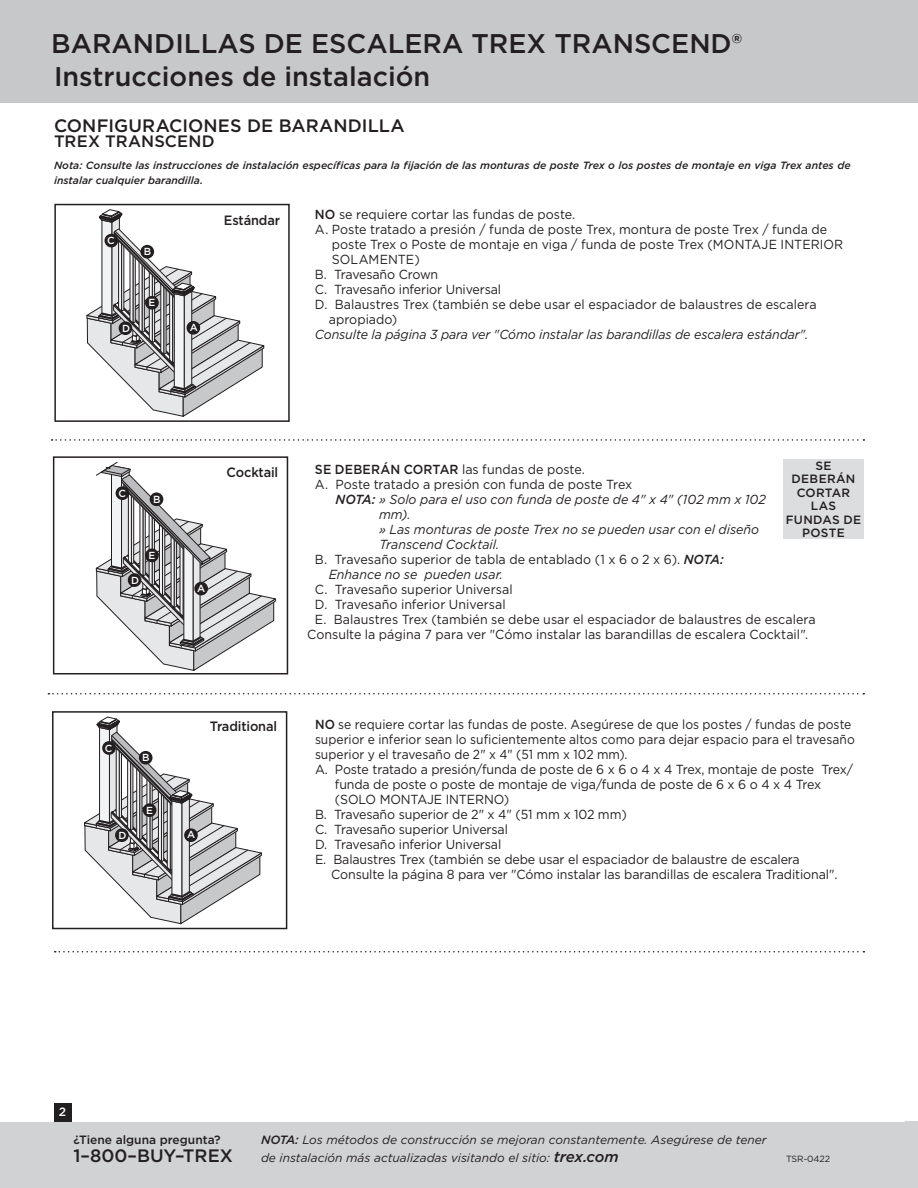
<style>
.page{position:relative;width:918px;height:1188px;background:#fff}
.page>*{position:absolute;margin:0;border:0;box-sizing:border-box;transform-origin:0 0}
.t1{font:500 27px/32.4px "Gotham";color:#231f20}
.t2{font:500 18px "Gotham";color:#231f20}
.t3{font:500 16.5px "Gotham";letter-spacing:.01em;color:#231f20}
.t4{font:500 13.5px "Gotham";letter-spacing:-.01em;color:#231f20;scale:.95 1}
.t5{font:13.2px "Gotham";letter-spacing:-.005em;color:#231f20;scale:.95 1}
.t6{font:italic 13.2px "Gotham";color:#231f20;scale:.95 1}
.t7{font:13.2px "Gotham";letter-spacing:-.005em;color:#231f20;scale:.92 1}
.t8{font:italic 12px "Gotham";color:#231f20}
.t9{font:500 12px/13.5px "Gotham";letter-spacing:.015em;color:#231f20;text-align:center}
.t10{font:500 12px "Gotham";color:#fff}
.t11{font:italic 500 10.5px/15px "Gotham";color:#231f20}
.t12{font:500 10.2px "Gotham";color:#fff}
.t13{font:9px "Gotham";letter-spacing:-.01em;color:#231f20}
.s1{font-weight:500}
.s2{font-weight:500;font-style:italic}
.s3{font-weight:500;font-size:15px}
</style>
<div class="page">
<div style="left:0;top:0;width:918px;height:104px;background:#c7c8ca"></div>
<div style="left:54px;top:1103px;width:17px;height:19px;background:#231f20"></div>
<div style="left:0;top:1122px;width:918px;height:66px;background:#d1d2d4"></div>
<svg style="left:52px;top:439px;width:812px;height:2px"></svg>
<svg style="left:48px;top:693px;width:816px;height:1px"></svg>
<svg style="left:55px;top:951px;width:809px;height:1px"></svg>
<div style="left:783px;top:459px;width:81px;height:79px;background:#dcdddf"></div>
<svg style="left:95px;top:462px;width:181px;height:209px"></svg>
<div style="left:53px;top:456px;width:235px;height:218px;border:2px solid #231f20"></div>
<div style="left:195px;top:583px;width:12px;height:12px;background:#231f20;border-radius:50%"></div>
<div style="left:194px;top:582px;width:14px;height:13px;border:2px solid #231f20;border-radius:50%"></div>
<div style="left:150px;top:493px;width:13px;height:12px;background:#231f20;border-radius:50%"></div>
<div style="left:150px;top:492px;width:13px;height:14px;border:2px solid #231f20;border-radius:50%"></div>
<div style="left:129px;top:574px;width:12px;height:12px;background:#231f20;border-radius:50%"></div>
<div style="left:128px;top:573px;width:13px;height:14px;border:2px solid #231f20;border-radius:50%"></div>
<div style="left:116px;top:487px;width:13px;height:12px;background:#231f20;border-radius:50%"></div>
<div style="left:116px;top:486px;width:13px;height:14px;border:2px solid #231f20;border-radius:50%"></div>
<div style="left:146px;top:549px;width:12px;height:12px;background:#231f20;border-radius:50%"></div>
<div style="left:145px;top:549px;width:14px;height:13px;border:2px solid #231f20;border-radius:50%"></div>
<svg style="left:86px;top:209px;width:179px;height:208px"></svg>
<div style="left:54px;top:204px;width:236px;height:218px;border:2px solid #231f20"></div>
<div style="left:187px;top:322px;width:12px;height:12px;background:#231f20;border-radius:50%"></div>
<div style="left:187px;top:321px;width:13px;height:14px;border:2px solid #231f20;border-radius:50%"></div>
<div style="left:141px;top:246px;width:12px;height:12px;background:#231f20;border-radius:50%"></div>
<div style="left:140px;top:245px;width:14px;height:14px;border:2px solid #231f20;border-radius:50%"></div>
<div style="left:119px;top:322px;width:13px;height:12px;background:#231f20;border-radius:50%"></div>
<div style="left:119px;top:321px;width:13px;height:14px;border:2px solid #231f20;border-radius:50%"></div>
<div style="left:105px;top:235px;width:12px;height:12px;background:#231f20;border-radius:50%"></div>
<div style="left:105px;top:234px;width:13px;height:13px;border:2px solid #231f20;border-radius:50%"></div>
<div style="left:146px;top:297px;width:12px;height:12px;background:#231f20;border-radius:50%"></div>
<div style="left:145px;top:296px;width:14px;height:14px;border:2px solid #231f20;border-radius:50%"></div>
<svg style="left:84px;top:716px;width:178px;height:209px"></svg>
<div style="left:52px;top:711px;width:235px;height:218px;border:2px solid #231f20"></div>
<div style="left:185px;top:829px;width:12px;height:12px;background:#231f20;border-radius:50%"></div>
<div style="left:184px;top:828px;width:14px;height:14px;border:2px solid #231f20;border-radius:50%"></div>
<div style="left:140px;top:752px;width:12px;height:12px;background:#231f20;border-radius:50%"></div>
<div style="left:139px;top:751px;width:14px;height:14px;border:2px solid #231f20;border-radius:50%"></div>
<div style="left:116px;top:829px;width:12px;height:12px;background:#231f20;border-radius:50%"></div>
<div style="left:115px;top:828px;width:14px;height:14px;border:2px solid #231f20;border-radius:50%"></div>
<div style="left:103px;top:742px;width:12px;height:12px;background:#231f20;border-radius:50%"></div>
<div style="left:102px;top:741px;width:14px;height:14px;border:2px solid #231f20;border-radius:50%"></div>
<div style="left:143px;top:804px;width:13px;height:12px;background:#231f20;border-radius:50%"></div>
<div style="left:143px;top:803px;width:13px;height:14px;border:2px solid #231f20;border-radius:50%"></div>
<h1 class="t1" style="left:51px;top:27px;width:692px">BARANDILLAS DE ESCALERA TREX TRANSCEND®<br>Instrucciones de instalación</h1>
<h2 class="t2" style="left:54px;top:114px;width:352px">CONFIGURACIONES DE BARANDILLA</h2>
<p class="t3" style="left:54px;top:131px;width:162px">TREX TRANSCEND</p>
<p class="t11" style="left:54px;top:158px;width:798px">Nota: Consulte las instrucciones de instalación específicas para la fijación de las monturas de poste Trex o los postes de montaje en viga Trex antes de instalar cualquier barandilla.</p>
<p class="t5" style="left:315px;top:206px;width:276px"><span class="s1">NO</span> se requiere cortar las fundas de poste.</p>
<p class="t5" style="left:315px;top:221px;width:541px">A. Poste tratado a presión / funda de poste Trex, montura de poste Trex / funda de</p>
<p class="t5" style="left:332px;top:236px;width:540px">poste Trex o Poste de montaje en viga / funda de poste Trex (MONTAJE INTERIOR</p>
<p class="t5" style="left:332px;top:251px;width:94px">SOLAMENTE)</p>
<p class="t5" style="left:315px;top:266px;width:131px">B. Travesaño Crown</p>
<p class="t5" style="left:315px;top:281px;width:198px">C. Travesaño inferior Universal</p>
<p class="t5" style="left:315px;top:296px;width:530px">D. Balaustres Trex (también se debe usar el espaciador de balaustres de escalera</p>
<p class="t5" style="left:329px;top:311px;width:73px">apropiado)</p>
<p class="t6" style="left:315px;top:326px;width:521px">Consulte la página 3 para ver "Cómo instalar las barandillas de escalera estándar".</p>
<p class="t4" style="left:224px;top:212px;width:61px">Estándar</p>
<p class="t12" style="left:107px;top:235px;width:9px">C</p>
<p class="t12" style="left:144px;top:246px;width:9px">B</p>
<p class="t12" style="left:148px;top:297px;width:8px">E</p>
<p class="t12" style="left:190px;top:322px;width:10px">A</p>
<p class="t12" style="left:122px;top:322px;width:10px">D</p>
<p class="t12" style="left:118px;top:487px;width:9px">C</p>
<p class="t12" style="left:153px;top:494px;width:9px">B</p>
<p class="t12" style="left:131px;top:574px;width:10px">D</p>
<p class="t12" style="left:148px;top:550px;width:8px">E</p>
<p class="t4" style="left:227px;top:464px;width:56px">Cocktail</p>
<p class="t12" style="left:197px;top:582px;width:10px">A</p>
<p class="t9" style="left:786px;top:459px;width:77px">SE<br>DEBERÁN<br>CORTAR<br>LAS<br>FUNDAS DE<br>POSTE</p>
<p class="t5" style="left:315px;top:461px;width:286px"><span class="s1">SE DEBERÁN CORTAR</span> las fundas de poste.</p>
<p class="t5" style="left:315px;top:476px;width:336px">A. Poste tratado a presión con funda de poste Trex</p>
<p class="t6" style="left:335px;top:491px;width:455px"><span class="s1">NOTA:</span> » Solo para el uso con funda de poste de 4" x 4" (102 mm x 102</p>
<p class="t6" style="left:379px;top:506px;width:35px">mm).</p>
<p class="t6" style="left:379px;top:521px;width:402px">» Las monturas de poste Trex no se pueden usar con el diseño</p>
<p class="t6" style="left:379px;top:536px;width:128px">Transcend Cocktail.</p>
<p class="t5" style="left:315px;top:551px;width:432px">B. Travesaño superior de tabla de entablado (1 x 6 o 2 x 6). <span class="s2">NOTA:</span></p>
<p class="t6" style="left:329px;top:566px;width:185px">Enhance no se pueden usar.</p>
<p class="t5" style="left:315px;top:581px;width:210px">C. Travesaño superior Universal</p>
<p class="t5" style="left:315px;top:596px;width:202px">D. Travesaño inferior Universal</p>
<p class="t5" style="left:315px;top:611px;width:529px">E. Balaustres Trex (también se debe usar el espaciador de balaustres de escalera</p>
<p class="t5" style="left:307px;top:626px;width:529px">Consulte la página 7 para ver "Cómo instalar las barandillas de escalera Cocktail".</p>
<p class="t12" style="left:105px;top:742px;width:9px">C</p>
<p class="t12" style="left:142px;top:752px;width:9px">B</p>
<p class="t12" style="left:118px;top:829px;width:10px">D</p>
<p class="t12" style="left:146px;top:804px;width:8px">E</p>
<p class="t4" style="left:210px;top:717px;width:72px">Traditional</p>
<p class="t12" style="left:187px;top:829px;width:10px">A</p>
<p class="t7" style="left:315px;top:716px;width:585px"><span class="s1">NO</span> se requiere cortar las fundas de poste. Asegúrese de que los postes / fundas de poste</p>
<p class="t7" style="left:315px;top:731px;width:588px">superior e inferior sean lo suficientemente altos como para dejar espacio para el travesaño</p>
<p class="t7" style="left:315px;top:746px;width:341px">superior y el travesaño de 2" x 4" (51 mm x 102 mm).</p>
<p class="t5" style="left:315px;top:761px;width:568px">A. Poste tratado a presión/funda de poste de 6 x 6 o 4 x 4 Trex, montaje de poste Trex/</p>
<p class="t5" style="left:335px;top:776px;width:514px">funda de poste o poste de montaje de viga/funda de poste de 6 x 6 o 4 x 4 Trex</p>
<p class="t5" style="left:335px;top:791px;width:185px">(SOLO MONTAJE INTERNO)</p>
<p class="t5" style="left:315px;top:806px;width:330px">B. Travesaño superior de 2" x 4" (51 mm x 102 mm)</p>
<p class="t5" style="left:315px;top:821px;width:205px">C. Travesaño superior Universal</p>
<p class="t5" style="left:315px;top:836px;width:198px">D. Travesaño inferior Universal</p>
<p class="t5" style="left:315px;top:851px;width:512px">E. Balaustres Trex (también se debe usar el espaciador de balaustre de escalera</p>
<p class="t5" style="left:331px;top:866px;width:534px">Consulte la página 8 para ver "Cómo instalar las barandillas de escalera Traditional".</p>
<p class="t10" style="left:59px;top:1104px;width:9px">2</p>
<p class="t9" style="left:74px;top:1132px;width:149px">¿Tiene alguna pregunta?</p>
<p class="t8" style="left:261px;top:1132px;width:507px"><span class="s1">NOTA:</span> Los métodos de construcción se mejoran constantemente. Asegúrese de tener</p>
<h2 class="t2" style="left:74px;top:1143px;width:161px">1–800–BUY–TREX</h2>
<p class="t8" style="left:261px;top:1150px;width:359px">de instalación más actualizadas visitando el sitio: <span class="s3">trex.com</span></p>
<p class="t13" style="left:786px;top:1153px;width:46px">TSR-0422</p>
</div>
